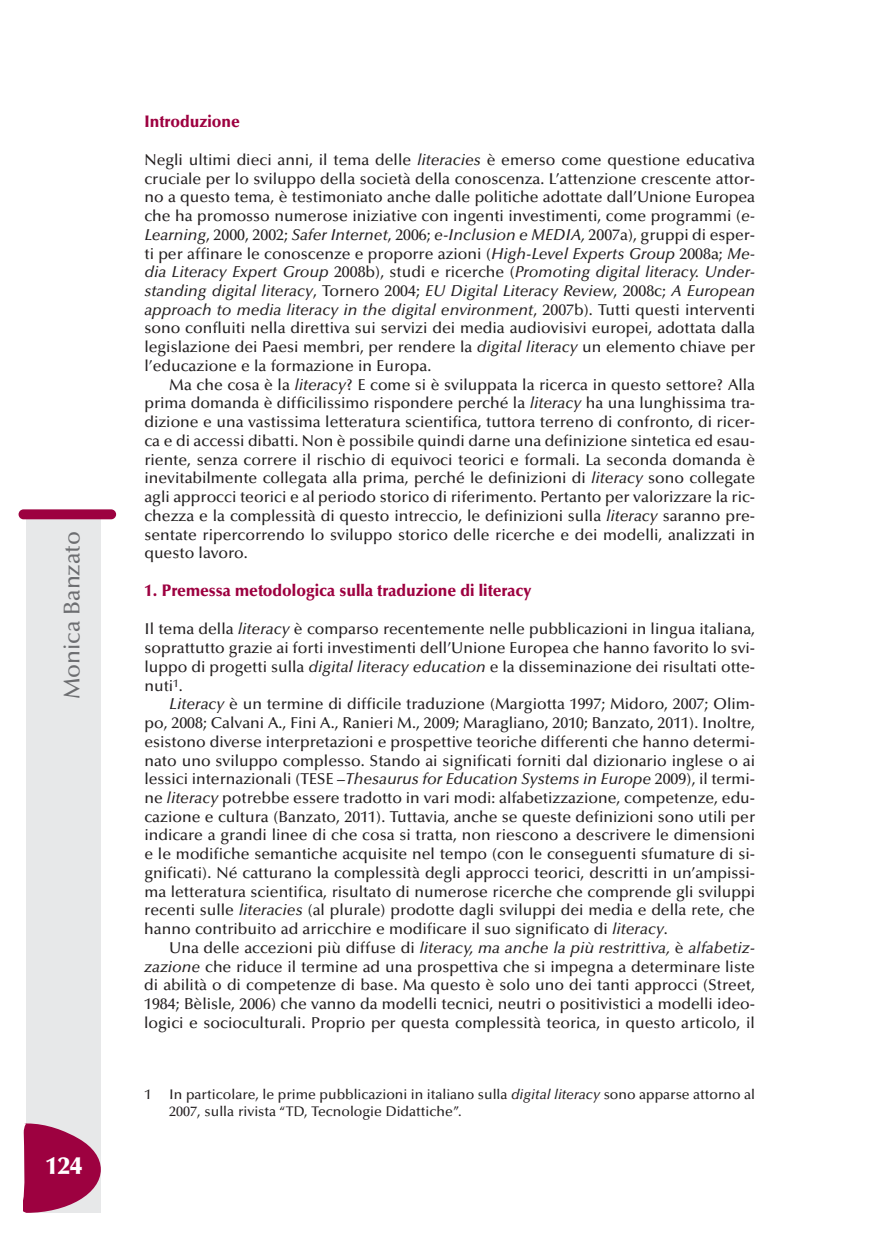
<style>
.page{position:relative;width:869px;height:1241px;background:#fff}
.page>*{position:absolute;margin:0;border:0;box-sizing:border-box;transform-origin:0 0}
.t1{font:900 24.5px "Optima";color:#fff}
.t2{font:500 22.75px "Optima";color:#6c6d70}
.t3{font:900 16.62px "Optima";color:#9d0140;scale:.95 1}
.t4{font:500 15.75px/18.7px "Optima";color:#231f20;text-align:justify}
.t5{font:500 14px/17px "Optima";color:#231f20}
.s1{font-style:italic}
</style>
<div class="page">
<div style="left:27px;top:517px;width:74px;height:695px;background:#e7e8e9"></div>
<div style="left:19px;top:509px;width:97px;height:10px;background:#9d0140;border-radius:5px"></div>
<svg style="left:23px;top:1122px;width:78px;height:90px"></svg>
<h2 class="t2" style="left:63px;top:699px;width:170px;rotate:-90deg">Monica Banzato</h2>
<h1 class="t1" style="left:45px;top:1155px;width:38px">124</h1>
<p class="t3" style="left:144px;top:115px;width:102px">Introduzione</p>
<p class="t4" style="left:144px;top:152px;width:612px">Negli ultimi dieci anni, il tema delle <span class="s1">literacies</span> è emerso come questione educativa cruciale per lo sviluppo della società della conoscenza. L’attenzione crescente attor&shy;no a questo tema, è testimoniato anche dalle politiche adottate dall’Unione Europea che ha promosso numerose iniziative con ingenti investimenti, come programmi (<span class="s1">e-Learning</span>, 2000, 2002; <span class="s1">Safer Internet</span>, 2006; <span class="s1">e-Inclusion e MEDIA,</span> 2007a), gruppi di esper&shy;ti per affinare le conoscenze e proporre azioni (<span class="s1">High-Level Experts Group</span> 2008a; <span class="s1">Me&shy;dia Literacy Expert Group</span> 2008b), studi e ricerche (<span class="s1">Promoting digital literacy. Under&shy;standing digital literacy</span>, Tornero 2004; <span class="s1">EU Digital Literacy Review</span>, 2008c; <span class="s1">A European approach to media literacy in the digital environment</span>, 2007b). Tutti questi interventi sono confluiti nella direttiva sui servizi dei media audiovisivi europei, adottata dalla legislazione dei Paesi membri, per rendere la <span class="s1">digital literacy</span> un elemento chiave per l’educazione e la formazione in Europa.</p>
<p class="t4" style="left:144px;top:376px;width:612px;text-indent:25px">Ma che cosa è la <span class="s1">literacy</span>? E come si è sviluppata la ricerca in questo settore? Alla prima domanda è difficilissimo rispondere perché la <span class="s1">literacy</span> ha una lunghissima tra&shy;dizione e una vastissima letteratura scientifica, tuttora terreno di confronto, di ricer&shy;ca e di accessi dibatti. Non è possibile quindi darne una definizione sintetica ed esau&shy;riente, senza correre il rischio di equivoci teorici e formali. La seconda domanda è inevitabilmente collegata alla prima, perché le definizioni di <span class="s1">literacy</span> sono collegate agli approcci teorici e al periodo storico di riferimento. Pertanto per valorizzare la ric&shy;chezza e la complessità di questo intreccio, le definizioni sulla <span class="s1">literacy</span> saranno pre&shy;sentate ripercorrendo lo sviluppo storico delle ricerche e dei modelli, analizzati in questo lavoro.</p>
<p class="t3" style="left:144px;top:584px;width:408px">1. Premessa metodologica sulla traduzione di literacy</p>
<p class="t4" style="left:144px;top:620px;width:612px">Il tema della <span class="s1">literacy</span> è comparso recentemente nelle pubblicazioni in lingua italiana, soprattutto grazie ai forti investimenti dell’Unione Europea che hanno favorito lo svi&shy;luppo di progetti sulla <span class="s1">digital literacy education</span> e la disseminazione dei risultati otte&shy;nuti<sup>1</sup>.</p>
<p class="t4" style="left:144px;top:696px;width:612px;text-indent:25px"><span class="s1">Literacy</span> è un termine di difficile traduzione (Margiotta 1997; Midoro, 2007; Olim&shy;po, 2008; Calvani A., Fini A., Ranieri M., 2009; Maragliano, 2010; Banzato, 2011). Inoltre, esistono diverse interpretazioni e prospettive teoriche differenti che hanno determi&shy;nato uno sviluppo complesso. Stando ai significati forniti dal dizionario inglese o ai lessici internazionali (TESE –<span class="s1">Thesaurus for Education Systems in Europe</span> 2009), il termi&shy;ne <span class="s1">literacy</span> potrebbe essere tradotto in vari modi: alfabetizzazione, competenze, edu&shy;cazione e cultura (Banzato, 2011). Tuttavia, anche se queste definizioni sono utili per indicare a grandi linee di che cosa si tratta, non riescono a descrivere le dimensioni e le modifiche semantiche acquisite nel tempo (con le conseguenti sfumature di si&shy;gnificati). Né catturano la complessità degli approcci teorici, descritti in un’ampissi&shy;ma letteratura scientifica, risultato di numerose ricerche che comprende gli sviluppi recenti sulle <span class="s1">literacies</span> (al plurale) prodotte dagli sviluppi dei media e della rete, che hanno contribuito ad arricchire e modificare il suo significato di <span class="s1">literacy</span>.</p>
<p class="t4" style="left:144px;top:939px;width:612px;text-indent:25px">Una delle accezioni più diffuse di <span class="s1">literacy, ma anche la più restrittiva,</span> è <span class="s1">alfabetiz&shy;zazione</span> che riduce il termine ad una prospettiva che si impegna a determinare liste di abilità o di competenze di base. Ma questo è solo uno dei tanti approcci (Street, 1984; Bèlisle, 2006) che vanno da modelli tecnici, neutri o positivistici a modelli ideo&shy;logici e socioculturali. Proprio per questa complessità teorica, in questo articolo, il</p>
<p class="t5" style="left:144px;top:1087px;width:8px">1</p>
<p class="t5" style="left:169px;top:1087px;width:587px">In particolare, le prime pubblicazioni in italiano sulla <span class="s1">digital literacy</span> sono apparse attorno al<br>2007, sulla rivista “TD, Tecnologie Didattiche”.</p>
</div>
